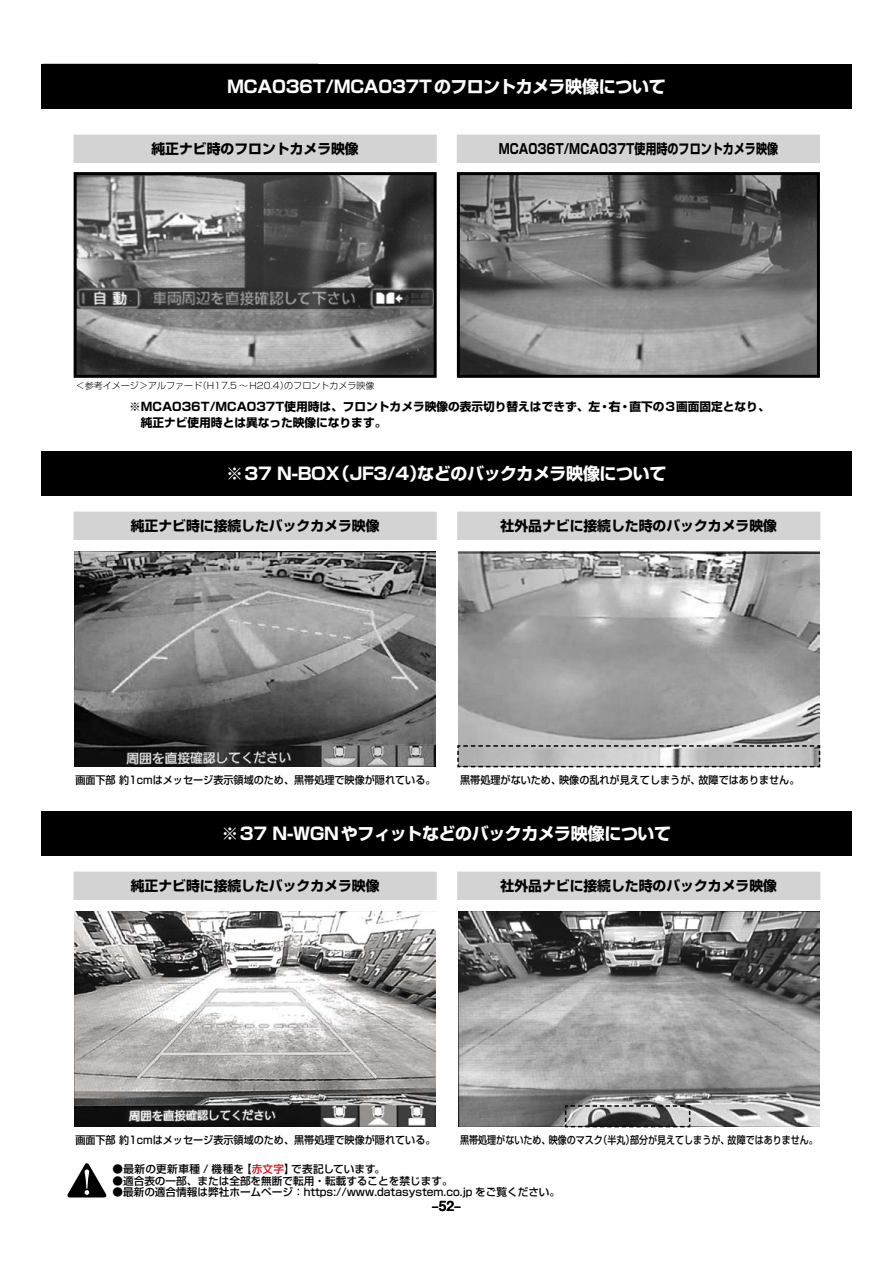
<style>
.page{position:relative;width:893px;height:1263px;background:#fff}
.page>*{position:absolute;margin:0;border:0;box-sizing:border-box;transform-origin:0 0}
.t1{font:700 16.95px "Shin Go Pro";letter-spacing:-.02em;color:#fff}
.t2{font:700 13.8px "Shin Go Pro";color:#000}
.t3{font:700 13.8px "Shin Go Pro";color:#000;scale:.8 1}
.t4{font:13.8px "Midashi Go Pro MB31";color:#000}
.t5{font:700 11.7px/15.9px "Shin Go Pro";color:#000}
.t6{font:500 10.65px "Shin Go Pro";color:#000;scale:.95 1}
.t7{font:500 10.65px "Shin Go Pro";color:#000}
.t8{font:500 10.65px "Shin Go Pro";color:#000;scale:.85 1}
.t9{font:500 10.65px "Shin Go Pro";letter-spacing:.03em;color:#000}
.t10{font:300 9px "Shin Go Pro";color:#000}
.s1{color:#d0121b}
</style>
<div class="page">
<svg style="left:67px;top:1163px;width:39px;height:34px"></svg>
<svg style="left:41px;top:63px;width:811px;height:46px"></svg>
<div style="left:41px;top:64px;width:810px;height:44px;background:#000"></div>
<div style="left:41px;top:451px;width:810px;height:44px;background:#000"></div>
<div style="left:75px;top:136px;width:360px;height:25px;background:#d3d3d4"></div>
<div style="left:74px;top:135px;width:363px;height:28px;border:3px solid #d3d3d4"></div>
<div style="left:75px;top:513px;width:360px;height:25px;background:#d3d3d4"></div>
<div style="left:74px;top:512px;width:363px;height:28px;border:3px solid #d3d3d4"></div>
<div style="left:458px;top:136px;width:360px;height:25px;background:#d3d3d4"></div>
<div style="left:457px;top:135px;width:363px;height:28px;border:3px solid #d3d3d4"></div>
<div style="left:459px;top:513px;width:360px;height:25px;background:#d3d3d4"></div>
<div style="left:457px;top:512px;width:363px;height:28px;border:3px solid #d3d3d4"></div>
<img style="left:78px;top:176px;width:355px;height:198px">
<div style="left:74px;top:172px;width:363px;height:206px;border:3px solid #000"></div>
<img style="left:461px;top:176px;width:355px;height:198px">
<div style="left:457px;top:172px;width:363px;height:206px;border:3px solid #000"></div>
<img style="left:458px;top:551px;width:361px;height:193px">
<img style="left:74px;top:551px;width:362px;height:216px">
<svg style="left:457px;top:744px;width:364px;height:24px;background:#b3b3b3"></svg>
<div style="left:41px;top:811px;width:810px;height:44px;background:#000"></div>
<div style="left:75px;top:873px;width:360px;height:25px;background:#d3d3d4"></div>
<div style="left:74px;top:872px;width:363px;height:28px;border:3px solid #d3d3d4"></div>
<div style="left:459px;top:873px;width:360px;height:25px;background:#d3d3d4"></div>
<div style="left:457px;top:872px;width:363px;height:28px;border:3px solid #d3d3d4"></div>
<img style="left:458px;top:911px;width:361px;height:215px">
<img style="left:74px;top:911px;width:362px;height:215px">
<svg style="left:564px;top:1104px;width:127px;height:24px;background:#808080"></svg>
<h1 class="t1" style="left:227px;top:73px;width:440px">MCA036T/MCA037Tのフロントカメラ映像について</h1>
<p class="t2" style="left:151px;top:138px;width:209px">純正ナビ時のフロントカメラ映像</p>
<p class="t10" style="left:76px;top:378px;width:300px">＜参考イメージ＞アルファード（H17.5 〜H20.4）のフロントカメラ映像</p>
<p class="t3" style="left:499px;top:138px;width:351px">MCA036T/MCA037T使用時のフロントカメラ映像</p>
<p class="t5" style="left:141px;top:398px;width:630px;text-indent:-12px">※MCA036T/MCA037T使用時は、フロントカメラ映像の表示切り替えはできず、左・右・直下の３画面固定となり、純正ナビ使用時とは異なった映像になります。</p>
<h1 class="t1" style="left:226px;top:460px;width:442px">※37 N-BOX（JF3/4）などのバックカメラ映像について</h1>
<p class="t2" style="left:131px;top:515px;width:250px">純正ナビ時に接続したバックカメラ映像</p>
<p class="t2" style="left:501px;top:515px;width:278px">社外品ナビに接続した時のバックカメラ映像</p>
<p class="t6" style="left:75px;top:771px;width:381px">画面下部 約1cmはメッセージ表示領域のため、黒帯処理で映像が隠れている。</p>
<p class="t6" style="left:460px;top:771px;width:359px">黒帯処理がないため、映像の乱れが見えてしまうが、故障ではありません。</p>
<h1 class="t1" style="left:221px;top:820px;width:451px">※37 N-WGNやフィットなどのバックカメラ映像について</h1>
<p class="t2" style="left:131px;top:875px;width:250px">純正ナビ時に接続したバックカメラ映像</p>
<p class="t2" style="left:501px;top:875px;width:278px">社外品ナビに接続した時のバックカメラ映像</p>
<p class="t6" style="left:75px;top:1131px;width:381px">画面下部 約1cmはメッセージ表示領域のため、黒帯処理で映像が隠れている。</p>
<p class="t8" style="left:460px;top:1131px;width:422px">黒帯処理がないため、映像のマスク（半丸）部分が見えてしまうが、故障ではありません。</p>
<p class="t9" style="left:112px;top:1160px;width:274px">●最新の更新車種 / 機種を【<span class="s1">赤文字</span>】で表記しています。</p>
<p class="t7" style="left:112px;top:1172px;width:342px">●適合表の一部、または全部を無断で転用・転載することを禁じます。</p>
<p class="t7" style="left:112px;top:1183px;width:449px">●最新の適合情報は弊社ホームページ：https://www.datasystem.co.jp をご覧ください。</p>
<p class="t4" style="left:432px;top:1195px;width:31px">–52–</p>
</div>
